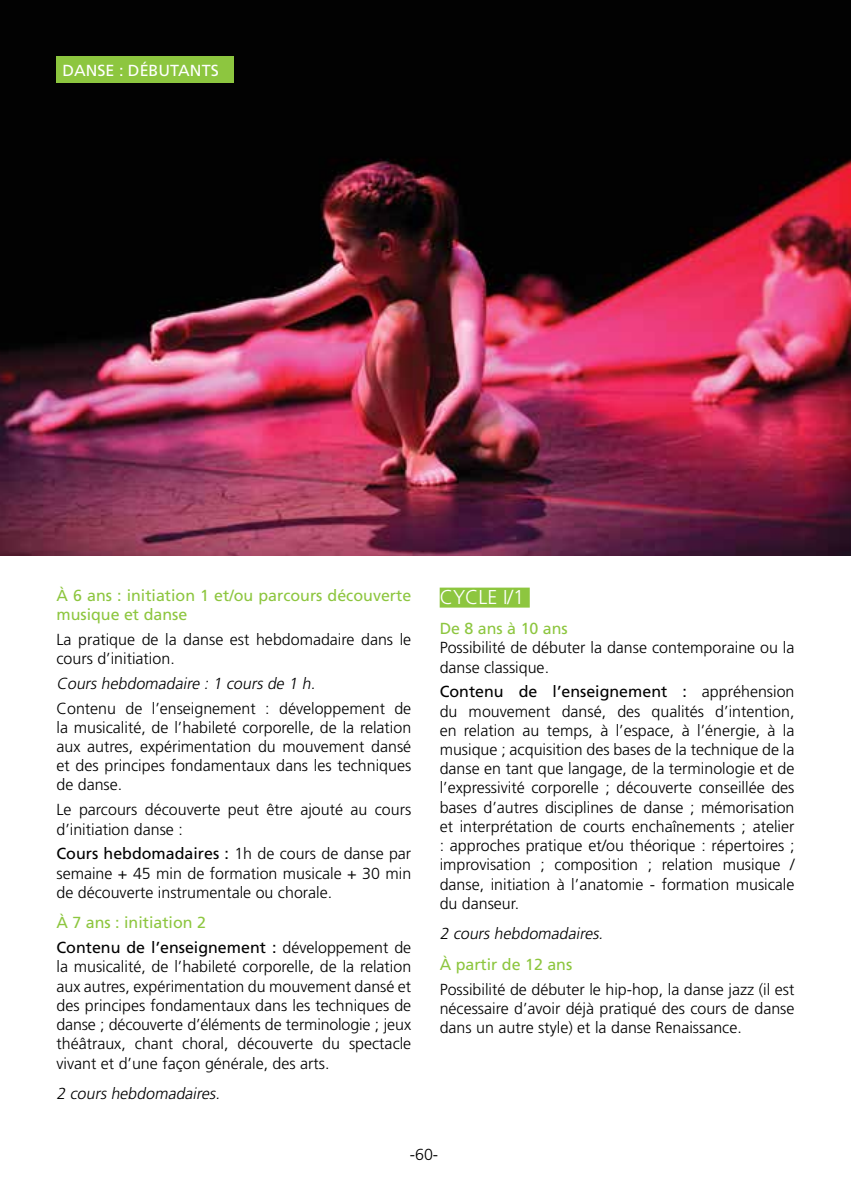
<style>
.page{position:relative;width:851px;height:1191px;background:#fff}
.page>*{position:absolute;margin:0;border:0;box-sizing:border-box;transform-origin:0 0}
.t1{font:300 20px "Frutiger";color:#fff}
.t2{font:300 16px/19.2px "Frutiger";color:#000;text-align:justify}
.t3{font:16px/19.2px "Frutiger";color:#8dc63f}
.t4{font:italic 300 16px "Frutiger";color:#000}
.t5{font:16px/24.8px "Frutiger";color:#000}
.t6{font:16px "Frutiger";color:#fff}
.s1{font-weight:400}
.s2{color:#8dc63f}
.s3{font-weight:300}
</style>
<div class="page">
<img style="left:0;top:0;width:850px;height:556px">
<div style="left:57px;top:56px;width:177px;height:27px;background:#8dc63f"></div>
<div style="left:439px;top:587px;width:90px;height:20px;background:#8dc63f"></div>
<p class="t6" style="left:62px;top:61px;width:158px">DANSE : DÉBUTANTS</p>
<p class="t3" style="left:56px;top:585px;width:356px">À 6 ans : initiation 1 et/ou parcours découverte musique et danse</p>
<p class="t2" style="left:56px;top:629px;width:356px">La pratique de la danse est hebdomadaire dans le cours d’initiation.</p>
<p class="t4" style="left:56px;top:674px;width:263px">Cours hebdomadaire : 1 cours de 1 h.</p>
<p class="t2" style="left:56px;top:698px;width:356px">Contenu de l’enseignement : développement de la musicalité, de l’habileté corporelle, de la relation aux autres, expérimentation du mouvement dansé et des principes fondamentaux dans les techniques de danse.</p>
<p class="t2" style="left:56px;top:800px;width:356px">Le parcours découverte peut être ajouté au cours d’initiation danse :</p>
<p class="t2" style="left:56px;top:844px;width:356px"><span class="s1">Cours hebdomadaires :</span> 1h de cours de danse par semaine + 45 min de formation musicale + 30 min de découverte instrumentale ou chorale.</p>
<p class="t5" style="left:56px;top:910px;width:356px"><span class="s2">À 7 ans : initiation 2<br></span>Contenu de l’enseignement : <span class="s3">développement de</span></p>
<p class="t2" style="left:56px;top:957px;width:356px">la musicalité, de l’habileté corporelle, de la relation aux autres, expérimentation du mouvement dansé et des principes fondamentaux dans les techniques de danse ; découverte d’éléments de terminologie ; jeux théâtraux, chant choral, découverte du spectacle vivant et d’une façon générale, des arts.</p>
<p class="t4" style="left:56px;top:1084px;width:168px">2 cours hebdomadaires.</p>
<p class="t1" style="left:439px;top:585px;width:86px">Cyc le I/1</p>
<p class="t3" style="left:439px;top:619px;width:130px">De 8 ans à 10 ans</p>
<p class="t2" style="left:439px;top:638px;width:356px">Possibilité de débuter la danse contemporaine ou la danse classique.</p>
<p class="t2" style="left:439px;top:682px;width:356px"><span class="s1">Contenu de l’enseignement :</span> appréhension du mouvement dansé, des qualités d’intention, en relation au temps, à l’espace, à l’énergie, à la musique ; acquisition des bases de la technique de la danse en tant que langage, de la terminologie et de l’expressivité corporelle ; découverte conseillée des bases d’autres disciplines de danse ; mémorisation et interprétation de courts enchaînements ; atelier : approches pratique et/ou théorique : répertoires ; improvisation ; composition ; relation musique / danse, initiation à l’anatomie - formation musicale du danseur.</p>
<p class="t4" style="left:439px;top:924px;width:168px">2 cours hebdomadaires.</p>
<p class="t3" style="left:439px;top:954px;width:134px">À partir de 12 ans</p>
<p class="t2" style="left:439px;top:979px;width:356px">Possibilité de débuter le hip-hop, la danse jazz (il est nécessaire d’avoir déjà pratiqué des cours de danse dans un autre style) et la danse Renaissance.</p>
<p class="t2" style="left:410px;top:1145px;width:30px">-60-</p>
</div>
